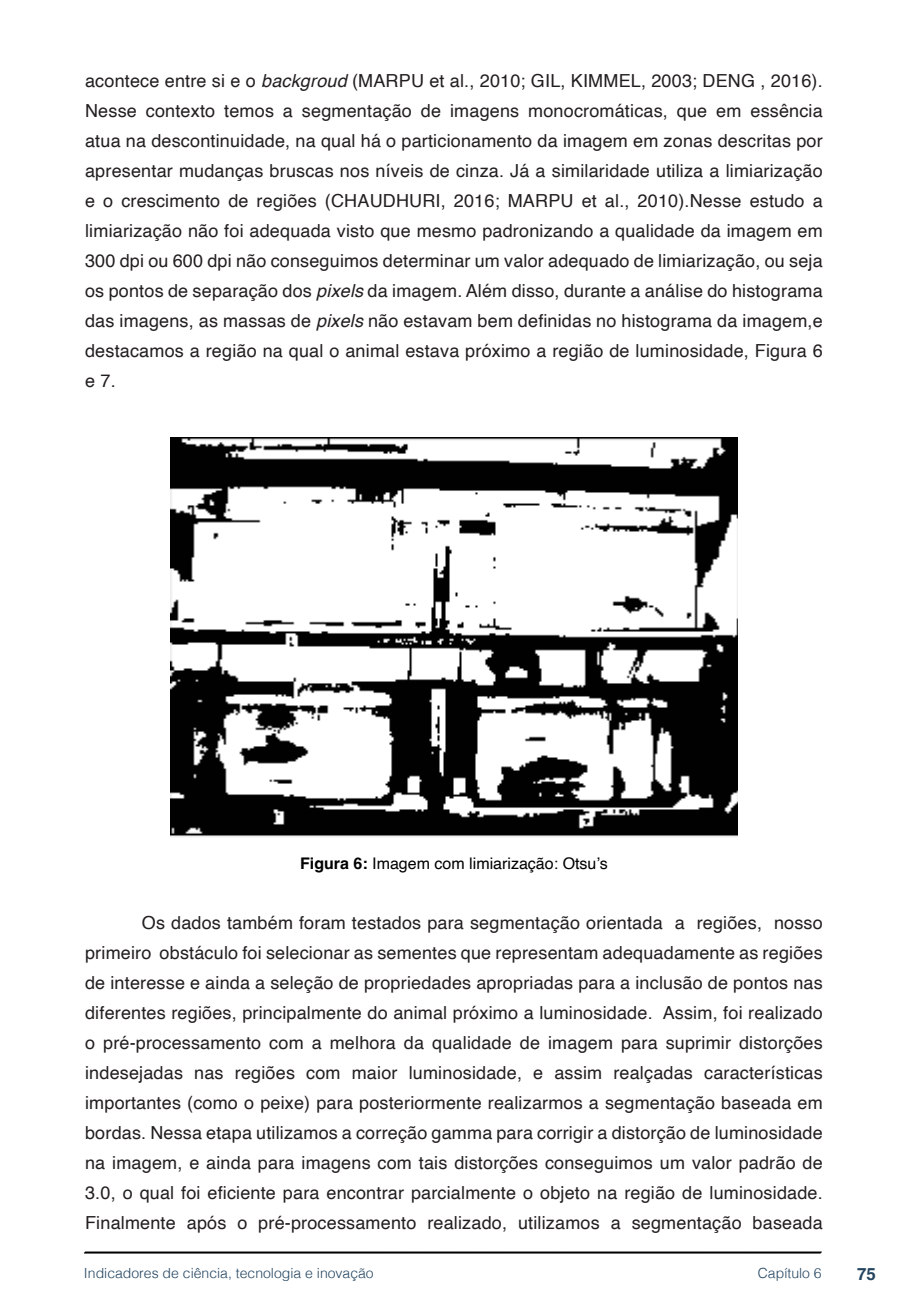
<style>
.page{position:relative;width:908px;height:1304px;background:#fff}
.page>*{position:absolute;margin:0;border:0;box-sizing:border-box;transform-origin:0 0}
.t1{font:18px/30px "Helvetica";letter-spacing:.01em;color:#231f20;text-align:justify}
.t2{font:700 16.8px "Helvetica";color:#23445f}
.t3{font:16px "Helvetica";color:#000}
.t4{font:300 14px "Helvetica";color:#23445f}
.s1{font-style:italic}
.s2{font-weight:700}
</style>
<div class="page">
<svg style="left:84px;top:1251px;width:737px;height:3px;background:#515151"></svg>
<img style="left:170px;top:437px;width:567px;height:400px">
<p class="t1" style="left:85px;top:66px;width:738px">acontece entre si e o <span class="s1">backgroud</span> (MARPU et al., 2010; GIL, KIMMEL, 2003; DENG , 2016).<br>Nesse contexto temos a segmentação de imagens monocromáticas, que em essência atua na descontinuidade, na qual há o particionamento da imagem em zonas descritas por apresentar mudanças bruscas nos níveis de cinza. Já a similaridade utiliza a limiarização e o crescimento de regiões (CHAUDHURI, 2016; MARPU et al., 2010).Nesse estudo a limiarização não foi adequada visto que mesmo padronizando a qualidade da imagem em 300 dpi ou 600 dpi não conseguimos determinar um valor adequado de limiarização, ou seja os pontos de separação dos <span class="s1">pixels</span> da imagem. Além disso, durante a análise do histograma das imagens, as massas de <span class="s1">pixels</span> não estavam bem definidas no histograma da imagem,e destacamos a região na qual o animal estava próximo a região de luminosidade, Figura 6 e 7.</p>
<p class="t3" style="left:300px;top:851px;width:309px"><span class="s2">Figura 6:</span> Imagem com limiarização: Otsu’s</p>
<p class="t1" style="left:85px;top:908px;width:738px;text-indent:57px">Os dados também foram testados para segmentação orientada a regiões, nosso primeiro obstáculo foi selecionar as sementes que representam adequadamente as regiões de interesse e ainda a seleção de propriedades apropriadas para a inclusão de pontos nas diferentes regiões, principalmente do animal próximo a luminosidade. Assim, foi realizado o pré-processamento com a melhora da qualidade de imagem para suprimir distorções indesejadas nas regiões com maior luminosidade, e assim realçadas características importantes (como o peixe) para posteriormente realizarmos a segmentação baseada em bordas. Nessa etapa utilizamos a correção gamma para corrigir a distorção de luminosidade na imagem, e ainda para imagens com tais distorções conseguimos um valor padrão de 3.0, o qual foi eficiente para encontrar parcialmente o objeto na região de luminosidade.<br>Finalmente após o pré-processamento realizado, utilizamos a segmentação baseada</p>
<p class="t4" style="left:84px;top:1261px;width:291px">Indicadores de ciência, tecnologia e inovação</p>
<p class="t4" style="left:757px;top:1261px;width:65px">Capítulo 6</p>
<p class="t2" style="left:856px;top:1264px;width:20px">75</p>
</div>
